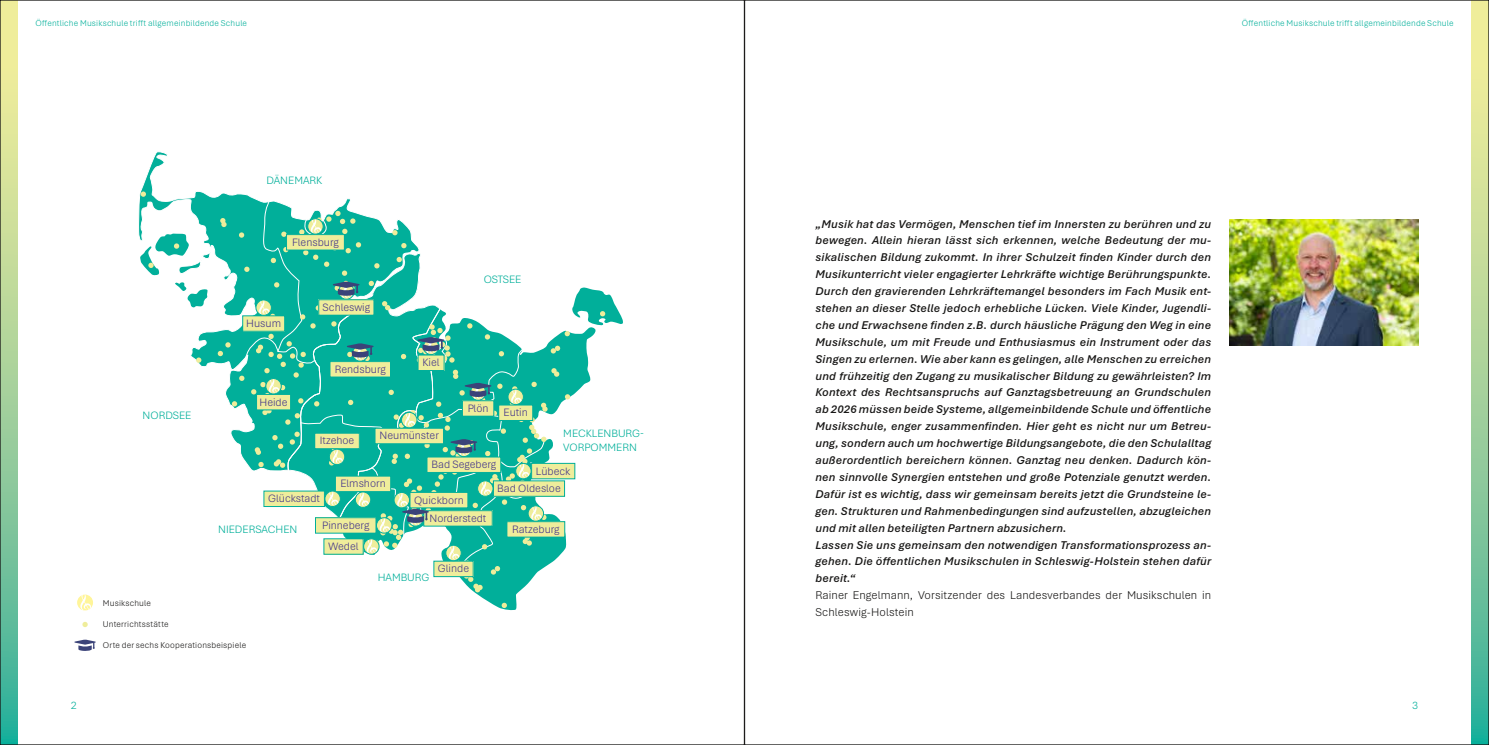
<style>
.page{position:relative;width:1489px;height:745px;background:#fff}
.page>*{position:absolute;margin:0;border:0;box-sizing:border-box;transform-origin:0 0}
.t1{font:italic 600 11.88px/16.9px "Aptos";letter-spacing:.01em;color:#181716}
.t2{font:300 11.88px/16.9px "Aptos";letter-spacing:.01em;color:#181716}
.t3{font:300 11.25px "Aptos";color:#41328b}
.t4{font:300 11.25px/13.5px "Aptos";color:#01af9a}
.t5{font:300 8.75px "Aptos";letter-spacing:.02em;color:#01af9a}
.t6{font:300 8.75px "Aptos";letter-spacing:.02em;color:#181716}
</style>
<div class="page">
<svg style="left:1471px;top:2px;width:15px;height:740px;background:#a1d19b"></svg>
<svg style="left:2px;top:2px;width:16px;height:740px;background:#a2d19b"></svg>
<svg style="left:138px;top:151px;width:113px;height:216px"></svg>
<svg style="left:175px;top:282px;width:33px;height:26px"></svg>
<svg style="left:141px;top:191px;width:5px;height:6px"></svg>
<svg style="left:196px;top:357px;width:5px;height:5px"></svg>
<svg style="left:140px;top:233px;width:49px;height:42px"></svg>
<svg style="left:77px;top:594px;width:16px;height:16px"></svg>
<svg style="left:80px;top:594px;width:11px;height:16px"></svg>
<svg style="left:82px;top:621px;width:6px;height:5px"></svg>
<svg style="left:74px;top:639px;width:22px;height:11px"></svg>
<img style="left:1229px;top:219px;width:189px;height:126px">
<svg style="left:218px;top:197px;width:405px;height:413px"></svg>
<p class="t5" style="left:35px;top:17px;width:213px">Öffentliche Musikschule trifft allgemeinbildende Schule</p>
<p class="t5" style="left:1241px;top:17px;width:213px">Öffentliche Musikschule trifft allgemeinbildende Schule</p>
<p class="t4" style="left:266px;top:173px;width:57px">DÄNEMARK</p>
<p class="t4" style="left:143px;top:407px;width:50px">NORDSEE</p>
<p class="t3" style="left:292px;top:234px;width:48px">Flensburg</p>
<p class="t3" style="left:246px;top:315px;width:36px">Husum</p>
<p class="t3" style="left:322px;top:299px;width:49px">Schleswig</p>
<p class="t4" style="left:483px;top:272px;width:39px">OSTSEE</p>
<p class="t3" style="left:259px;top:394px;width:30px">Heide</p>
<p class="t3" style="left:335px;top:361px;width:52px">Rendsburg</p>
<p class="t3" style="left:422px;top:354px;width:19px">Kiel</p>
<p class="t3" style="left:320px;top:432px;width:36px">Itzehoe</p>
<p class="t3" style="left:379px;top:428px;width:61px">Neumünster</p>
<p class="t3" style="left:467px;top:400px;width:22px">Plön</p>
<p class="t3" style="left:431px;top:456px;width:66px">Bad Segeberg</p>
<p class="t3" style="left:503px;top:404px;width:26px">Eutin</p>
<p class="t4" style="left:563px;top:426px;width:82px">MECKLENBURG-<br>VORPOMMERN</p>
<p class="t3" style="left:536px;top:463px;width:36px">Lübeck</p>
<p class="t3" style="left:268px;top:490px;width:53px">Glückstadt</p>
<p class="t3" style="left:340px;top:475px;width:47px">Elmshorn</p>
<p class="t4" style="left:218px;top:521px;width:81px">NIEDERSACHEN</p>
<p class="t3" style="left:322px;top:517px;width:49px">Pinneberg</p>
<p class="t3" style="left:328px;top:538px;width:31px">Wedel</p>
<p class="t3" style="left:414px;top:492px;width:51px">Quickborn</p>
<p class="t3" style="left:429px;top:510px;width:58px">Norderstedt</p>
<p class="t4" style="left:378px;top:570px;width:53px">HAMBURG</p>
<p class="t3" style="left:438px;top:560px;width:33px">Glinde</p>
<p class="t3" style="left:497px;top:480px;width:65px">Bad Oldesloe</p>
<p class="t3" style="left:512px;top:521px;width:49px">Ratzeburg</p>
<p class="t6" style="left:103px;top:596px;width:50px">Musikschule</p>
<p class="t6" style="left:103px;top:618px;width:67px">Unterrichtsstätte</p>
<p class="t6" style="left:103px;top:639px;width:145px">Orte der sechs Kooperationsbeispiele</p>
<p class="t1" style="left:815px;top:214px;width:397px">„Musik hat das Vermögen, Menschen tief im Innersten zu berühren und zu bewegen. Allein hieran lässt sich erkennen, welche Bedeutung der mu&shy;sikalischen Bildung zukommt. In ihrer Schulzeit finden Kinder durch den Musikunterricht vieler engagierter Lehrkräfte wichtige Berührungspunkte.<br>Durch den gravierenden Lehrkräftemangel besonders im Fach Musik ent&shy;stehen an dieser Stelle jedoch erhebliche Lücken. Viele Kinder, Jugendli&shy;che und Erwachsene finden z.B. durch häusliche Prägung den Weg in eine Musikschule, um mit Freude und Enthusiasmus ein Instrument oder das Singen zu erlernen. Wie aber kann es gelingen, alle Menschen zu erreichen und frühzeitig den Zugang zu musikalischer Bildung zu gewährleisten? Im Kontext des Rechtsanspruchs auf Ganztagsbetreuung an Grundschulen ab 2026 müssen beide Systeme, allgemeinbildende Schule und öffentliche Musikschule, enger zusammenfinden. Hier geht es nicht nur um Betreu&shy;ung, sondern auch um hochwertige Bildungsangebote, die den Schulalltag außerordentlich bereichern können. Ganztag neu denken. Dadurch kön&shy;nen sinnvolle Synergien entstehen und große Potenziale genutzt werden.<br>Dafür ist es wichtig, dass wir gemeinsam bereits jetzt die Grundsteine le&shy;gen. Strukturen und Rahmenbedingungen sind aufzustellen, abzugleichen und mit allen beteiligten Partnern abzusichern.<br>Lassen Sie uns gemeinsam den notwendigen Transformationsprozess an&shy;gehen. Die öffentlichen Musikschulen in Schleswig-Holstein stehen dafür bereit.“</p>
<p class="t2" style="left:815px;top:586px;width:397px">Rainer Engelmann, Vorsitzender des Landesverbandes der Musikschulen in<br>Schleswig-Holstein</p>
<p class="t4" style="left:71px;top:697px;width:8px">2</p>
<p class="t4" style="left:1411px;top:697px;width:8px">3</p>
</div>
